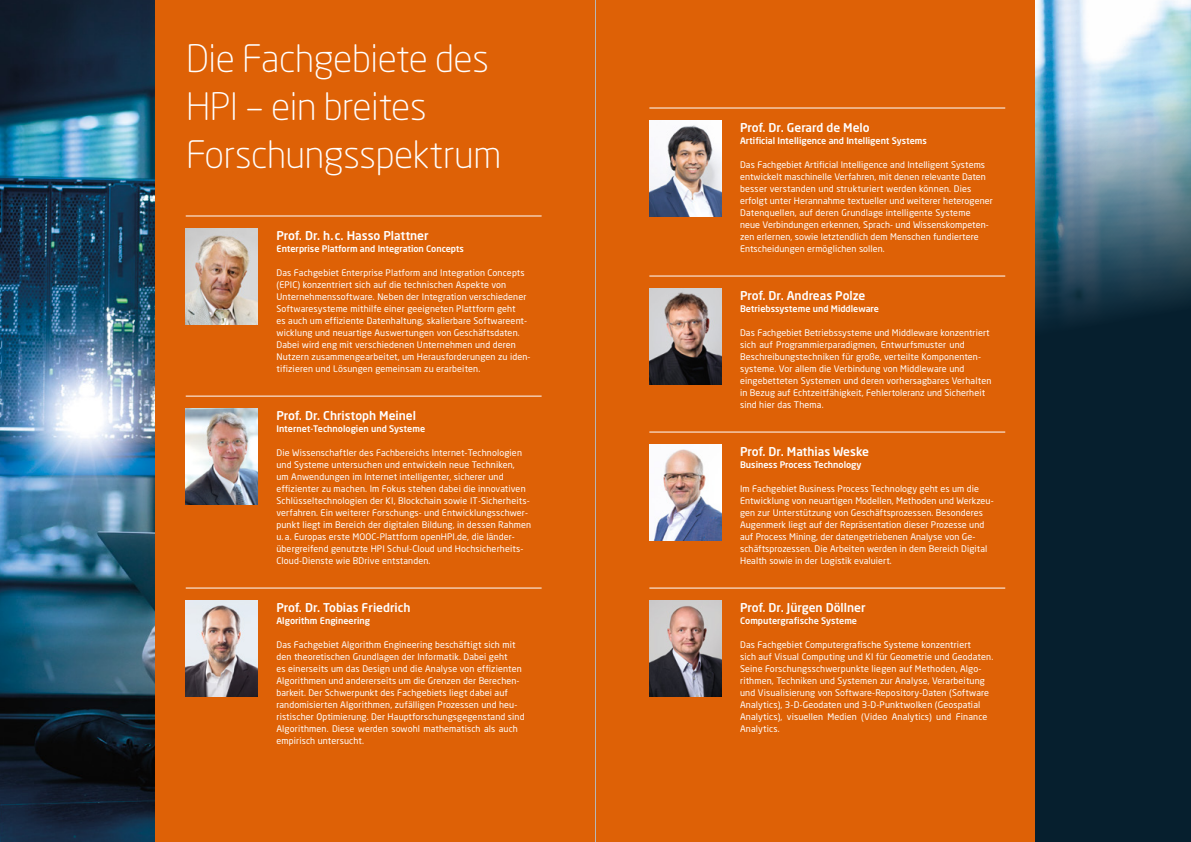
<style>
.page{position:relative;width:1191px;height:842px;background:#fff}
.page>*{position:absolute;margin:0;border:0;box-sizing:border-box;transform-origin:0 0}
.t1{font:300 37.4px/48px "Neo Sans";letter-spacing:-.01em;color:#fff}
.t2{font:500 12px "Neo Sans";color:#fff}
.t3{font:9px/12px "Neo Sans";letter-spacing:.015em;color:#fff}
.t4{font:500 9px "Neo Sans";color:#fff}
</style>
<div class="page">
<svg style="left:1035px;top:0;width:156px;height:842px;background:#314d5d"></svg>
<img style="left:0;top:0;width:156px;height:842px">
<div style="left:156px;top:0;width:879px;height:842px;background:#de6106"></div>
<img style="left:186px;top:229px;width:71px;height:95px">
<hr style="left:186px;top:215px;width:355px;height:1px;background:#fff">
<img style="left:186px;top:409px;width:71px;height:95px">
<hr style="left:186px;top:396px;width:355px;height:1px;background:#fff">
<img style="left:186px;top:601px;width:71px;height:95px">
<hr style="left:186px;top:587px;width:355px;height:1px;background:#fff">
<img style="left:649px;top:121px;width:72px;height:95px">
<hr style="left:649px;top:108px;width:356px;height:1px;background:#fff">
<hr style="left:649px;top:276px;width:356px;height:1px;background:#fff">
<hr style="left:649px;top:432px;width:356px;height:1px;background:#fff">
<hr style="left:649px;top:588px;width:356px;height:1px;background:#fff">
<img style="left:649px;top:289px;width:72px;height:95px">
<img style="left:649px;top:445px;width:72px;height:95px">
<img style="left:649px;top:601px;width:72px;height:95px">
<hr style="left:595px;top:0;width:1px;height:842px;background:#b6b7b5">
<h1 class="t1" style="left:186px;top:34px;width:317px">Die Fachgebiete des<br>HPI – ein breites<br>Forschungsspektrum</h1>
<h2 class="t2" style="left:276px;top:228px;width:154px">Prof. Dr. h. c. Hasso Plattner</h2>
<p class="t4" style="left:276px;top:243px;width:189px">Enterprise Platform and Integration Concepts</p>
<p class="t3" style="left:276px;top:267px;width:256px">Das Fachgebiet Enterprise Platform and Integration Concepts (EPIC) konzentriert sich auf die technischen Aspekte von Unternehmenssoftware. Neben der Integration verschiedener Softwaresysteme mithilfe einer geeigneten Plattform geht<br>es auch um effiziente Datenhaltung, skalierbare Softwareent&shy;wicklung und neuartige Auswertungen von Geschäftsdaten.<br>Dabei wird eng mit verschiedenen Unternehmen und deren Nutzern zusammengearbeitet, um Herausforderungen zu iden&shy;tifizieren und Lösungen gemeinsam zu erarbeiten.</p>
<h2 class="t2" style="left:276px;top:408px;width:141px">Prof. Dr. Christoph Meinel</h2>
<p class="t4" style="left:276px;top:423px;width:150px">Internet-Technologien und Systeme</p>
<p class="t3" style="left:276px;top:447px;width:256px">Die Wissenschaftler des Fachbereichs Internet-Technologien und Systeme untersuchen und entwickeln neue Techniken,<br>um Anwendungen im Internet intelligenter, sicherer und effizienter zu machen. Im Fokus stehen dabei die innovativen Schlüsseltechnologien der KI, Blockchain sowie IT-Sicherheits&shy;verfahren. Ein weiterer Forschungs- und Entwicklungsschwer&shy;punkt liegt im Bereich der digitalen Bildung, in dessen Rahmen u. a. Europas erste MOOC-Plattform openHPI.de, die länder&shy;übergreifend genutzte HPI Schul-Cloud und Hochsicherheits-Cloud-Dienste wie BDrive entstanden.</p>
<h2 class="t2" style="left:276px;top:600px;width:135px">Prof. Dr. Tobias Friedrich</h2>
<p class="t4" style="left:276px;top:615px;width:95px">Algorithm Engineering</p>
<p class="t3" style="left:276px;top:639px;width:250px">Das Fachgebiet Algorithm Engineering beschäftigt sich mit den theoretischen Grundlagen der Informatik. Dabei geht<br>es einerseits um das Design und die Analyse von effizienten Algorithmen und andererseits um die Grenzen der Berechen&shy;barkeit. Der Schwerpunkt des Fachgebiets liegt dabei auf randomisierten Algorithmen, zufälligen Prozessen und heu&shy;ristischer Optimierung. Der Hauptforschungsgegenstand sind Algorithmen. Diese werden sowohl mathematisch als auch empirisch untersucht.</p>
<h2 class="t2" style="left:740px;top:120px;width:131px">Prof. Dr. Gerard de Melo</h2>
<p class="t4" style="left:740px;top:135px;width:188px">Artificial Intelligence and Intelligent Systems</p>
<p class="t3" style="left:740px;top:159px;width:254px">Das Fachgebiet Artificial Intelligence and Intelligent Systems entwickelt maschinelle Verfahren, mit denen relevante Daten besser verstanden und strukturiert werden können. Dies erfolgt unter Herannahme textueller und weiterer heterogener Datenquellen, auf deren Grundlage intelligente Systeme neue Verbindungen erkennen, Sprach- und Wissenskompeten&shy;zen erlernen, sowie letztendlich dem Menschen fundiertere Entscheidungen ermöglichen sollen.</p>
<h2 class="t2" style="left:740px;top:288px;width:127px">Prof. Dr. Andreas Polze</h2>
<p class="t4" style="left:740px;top:303px;width:140px">Betriebssysteme und Middleware</p>
<p class="t3" style="left:740px;top:327px;width:253px">Das Fachgebiet Betriebssysteme und Middleware konzentriert sich auf Programmierparadigmen, Entwurfsmuster und Beschreibungstechniken für große, verteilte Komponenten&shy;systeme. Vor allem die Verbindung von Middleware und eingebetteten Systemen und deren vorhersagbares Verhalten in Bezug auf Echtzeitfähigkeit, Fehlertoleranz und Sicherheit sind hier das Thema.</p>
<h2 class="t2" style="left:740px;top:444px;width:130px">Prof. Dr. Mathias Weske</h2>
<p class="t4" style="left:740px;top:459px;width:123px">Business Process Technology</p>
<p class="t3" style="left:740px;top:483px;width:255px">Im Fachgebiet Business Process Technology geht es um die Entwicklung von neuartigen Modellen, Methoden und Werkzeu&shy;gen zur Unterstützung von Geschäftsprozessen. Besonderes Augenmerk liegt auf der Repräsentation dieser Prozesse und auf Process Mining, der datengetriebenen Analyse von Ge&shy;schäftsprozessen. Die Arbeiten werden in dem Bereich Digital Health sowie in der Logistik evaluiert.</p>
<h2 class="t2" style="left:740px;top:600px;width:127px">Prof. Dr. Jürgen Döllner</h2>
<p class="t4" style="left:740px;top:615px;width:118px">Computergrafische Systeme</p>
<p class="t3" style="left:740px;top:639px;width:255px">Das Fachgebiet Computergrafische Systeme konzentriert<br>sich auf Visual Computing und KI für Geometrie und Geodaten.<br>Seine Forschungsschwerpunkte liegen auf Methoden, Algo&shy;rithmen, Techniken und Systemen zur Analyse, Verarbeitung und Visualisierung von Software-Repository-Daten (Software Analytics), 3-D-Geodaten und 3-D-Punktwolken (Geospatial Analytics), visuellen Medien (Video Analytics) und Finance Analytics.</p>
</div>
